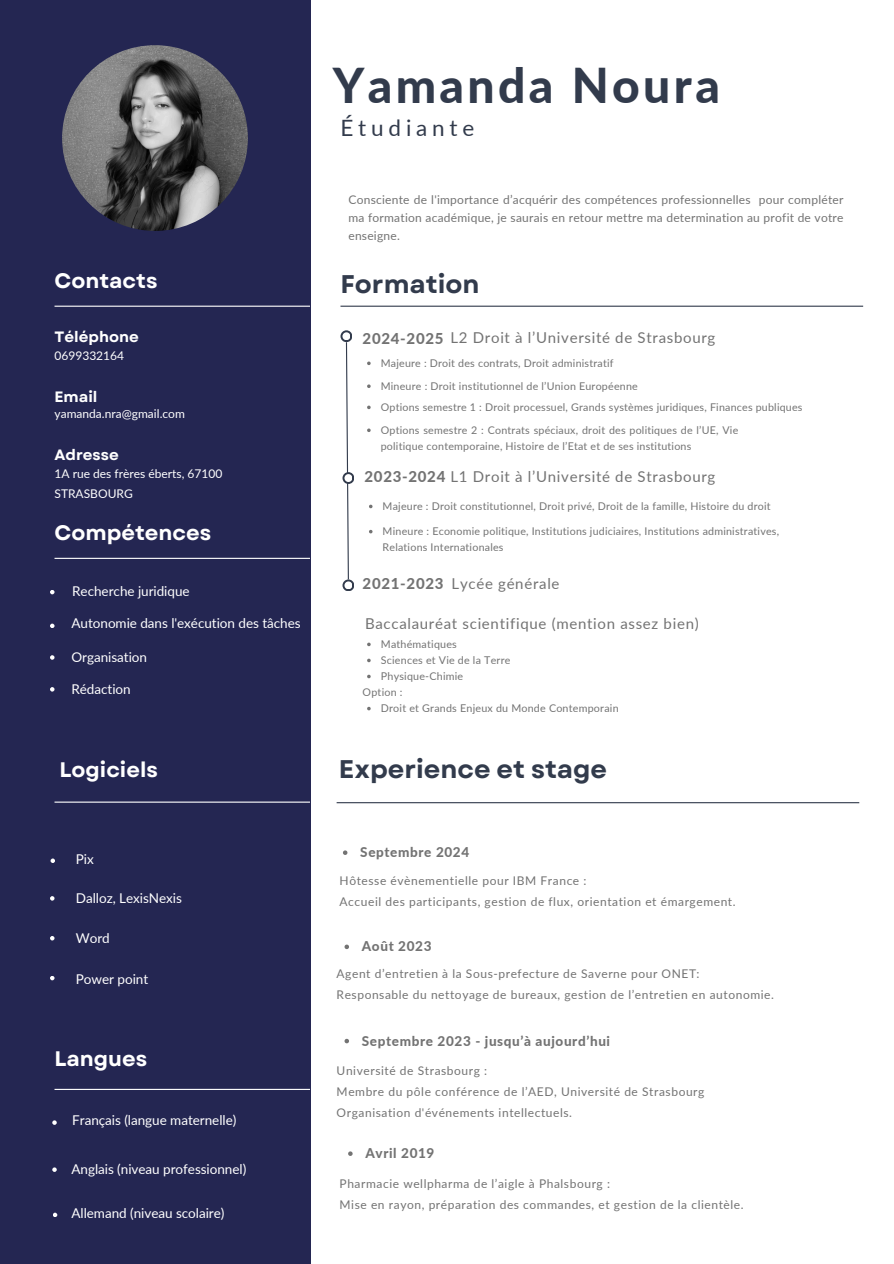
<style>
.page{position:relative;width:894px;height:1264px;background:#fff}
.page>*{position:absolute;margin:0;border:0;box-sizing:border-box;transform-origin:0 0}
.t1{font:800 48px "Lato";letter-spacing:.07em;color:#323b4c}
.t2{font:700 25.5px "Garet";color:#323b4c}
.t3{font:22.5px "Lato";letter-spacing:.215em;color:#323b4c}
.t4{font:700 21px "Garet";color:#fff}
.t5{font:15px "Lato";letter-spacing:.045em;color:#737373}
.t6{font:700 15px "Garet";color:#fff}
.t7{font:800 15px "Lato";letter-spacing:.045em;color:#737373}
.t8{font:13.5px "Lato";letter-spacing:-.005em;color:#fff}
.t9{font:800 13.5px "Lato";letter-spacing:.045em;color:#737373}
.t10{font:12px/18px "Lato";letter-spacing:.045em;color:#737373;text-align:justify}
.t11{font:12px/20px "Lato";color:#fff}
.t12{font:10.65px/15.9px "Lato";letter-spacing:.02em;color:#737373}
.s1{font-weight:800}
</style>
<div class="page">
<div style="left:0;top:0;width:311px;height:1263px;background:#242652"></div>
<hr style="left:54px;top:305px;width:256px;height:2px;background:#fff">
<hr style="left:54px;top:558px;width:256px;height:1px;background:#fff">
<hr style="left:340px;top:305px;width:522px;height:2px;background:#323b4c">
<svg style="left:345px;top:341px;width:4px;height:238px"></svg>
<svg style="left:340px;top:330px;width:12px;height:12px"></svg>
<div style="left:342px;top:332px;width:8px;height:8px;background:#fff;border-radius:50%"></div>
<svg style="left:342px;top:472px;width:12px;height:12px"></svg>
<div style="left:344px;top:474px;width:8px;height:8px;background:#fff;border-radius:50%"></div>
<svg style="left:342px;top:579px;width:12px;height:12px"></svg>
<div style="left:344px;top:581px;width:8px;height:8px;background:#fff;border-radius:50%"></div>
<hr style="left:336px;top:802px;width:523px;height:1px;background:#323b4c">
<img style="left:62px;top:45px;width:186px;height:186px;border-radius:50%">
<hr style="left:54px;top:801px;width:256px;height:1px;background:#fff">
<hr style="left:54px;top:1088px;width:256px;height:1px;background:#fff">
<svg style="left:344px;top:944px;width:5px;height:5px"></svg>
<svg style="left:50px;top:590px;width:4px;height:4px"></svg>
<svg style="left:50px;top:623px;width:4px;height:5px"></svg>
<svg style="left:50px;top:655px;width:4px;height:4px"></svg>
<svg style="left:51px;top:858px;width:4px;height:5px"></svg>
<svg style="left:50px;top:687px;width:4px;height:4px"></svg>
<svg style="left:50px;top:896px;width:4px;height:4px"></svg>
<svg style="left:50px;top:936px;width:4px;height:4px"></svg>
<svg style="left:50px;top:976px;width:4px;height:4px"></svg>
<svg style="left:52px;top:1120px;width:5px;height:4px"></svg>
<svg style="left:52px;top:1167px;width:5px;height:4px"></svg>
<svg style="left:348px;top:1151px;width:4px;height:4px"></svg>
<svg style="left:344px;top:1038px;width:5px;height:5px"></svg>
<svg style="left:343px;top:850px;width:4px;height:5px"></svg>
<svg style="left:53px;top:1212px;width:4px;height:5px"></svg>
<h3 class="t4" style="left:54px;top:265px;width:104px">Contacts</h3>
<p class="t6" style="left:54px;top:325px;width:86px">Téléphone</p>
<h5 class="t11" style="left:54px;top:345px;width:71px">0699332164</h5>
<p class="t6" style="left:54px;top:385px;width:44px">Email</p>
<h5 class="t11" style="left:54px;top:403px;width:132px">yamanda.nra@gmail.com</h5>
<p class="t6" style="left:54px;top:443px;width:66px">Adresse</p>
<h5 class="t11" style="left:54px;top:463px;width:169px">1A rue des frères éberts, 67100<br>STRASBOURG</h5>
<p class="t4" style="left:54px;top:517px;width:158px">Compétences</p>
<p class="t8" style="left:72px;top:583px;width:119px">Recherche juridique</p>
<h2 class="t8" style="left:71px;top:614px;width:231px">Autonomie dans l'exécution des tâches</h2>
<p class="t8" style="left:71px;top:648px;width:77px">Organisation</p>
<h2 class="t8" style="left:71px;top:680px;width:61px">Rédaction</h2>
<p class="t4" style="left:59px;top:755px;width:100px">Logiciels</p>
<p class="t8" style="left:76px;top:851px;width:19px">Pix</p>
<p class="t8" style="left:76px;top:889px;width:108px">Dalloz, LexisNexis</p>
<p class="t8" style="left:76px;top:929px;width:35px">Word</p>
<h6 class="t8" style="left:76px;top:970px;width:74px">Power point</h6>
<p class="t4" style="left:54px;top:1043px;width:94px">Langues</p>
<h5 class="t8" style="left:72px;top:1111px;width:166px">Français (langue maternelle)</h5>
<p class="t8" style="left:71px;top:1160px;width:176px">Anglais (niveau professionnel)</p>
<p class="t8" style="left:71px;top:1204px;width:154px">Allemand (niveau scolaire)</p>
<h3 class="t1" style="left:333px;top:56px;width:388px">Yamanda Noura</h3>
<p class="t3" style="left:340px;top:113px;width:135px">Étudiante</p>
<p class="t10" style="left:348px;top:190px;width:496px">Consciente de l'importance d’acquérir des compétences professionnelles pour compléter ma formation académique, je saurais en retour mettre ma determination au profit de votre enseigne.</p>
<p class="t2" style="left:340px;top:265px;width:140px">Formation</p>
<h1 class="t7" style="left:362px;top:329px;width:82px">2024-2025</h1>
<h4 class="t5" style="left:450px;top:328px;width:266px">L2 Droit à l’Université de Strasbourg</h4>
<p class="t12" style="left:380px;top:355px;width:234px">Majeure : Droit des contrats, Droit administratif</p>
<p class="t12" style="left:380px;top:378px;width:258px">Mineure : Droit institutionnel de l’Union Européenne</p>
<p class="t12" style="left:380px;top:399px;width:423px">Options semestre 1 : Droit processuel, Grands systèmes juridiques, Finances publiques</p>
<p class="t12" style="left:380px;top:422px;width:359px">Options semestre 2 : Contrats spéciaux, droit des politiques de l’UE, Vie politique contemporaine, Histoire de l’Etat et de ses institutions</p>
<p class="t5" style="left:364px;top:467px;width:352px"><span class="s1">2023-2024</span> L1 Droit à l’Université de Strasbourg</p>
<p class="t12" style="left:382px;top:498px;width:389px">Majeure : Droit constitutionnel, Droit privé, Droit de la famille, Histoire du droit</p>
<p class="t12" style="left:382px;top:523px;width:398px">Mineure : Economie politique, Institutions judiciaires, Institutions administratives,<br>Relations Internationales</p>
<p class="t7" style="left:362px;top:574px;width:82px">2021-2023</p>
<p class="t5" style="left:451px;top:574px;width:109px">Lycée générale</p>
<p class="t5" style="left:365px;top:614px;width:335px">Baccalauréat scientifique (mention assez bien)</p>
<p class="t12" style="left:381px;top:636px;width:77px">Mathématiques</p>
<p class="t12" style="left:381px;top:652px;width:131px">Sciences et Vie de la Terre</p>
<h3 class="t12" style="left:381px;top:668px;width:84px">Physique-Chimie</h3>
<p class="t12" style="left:362px;top:684px;width:41px">Option :</p>
<p class="t12" style="left:381px;top:700px;width:239px">Droit et Grands Enjeux du Monde Contemporain</p>
<p class="t2" style="left:339px;top:750px;width:269px">Experience et stage</p>
<h6 class="t9" style="left:360px;top:843px;width:110px">Septembre 2024</h6>
<p class="t10" style="left:339px;top:871px;width:248px">Hôtesse évènementielle pour IBM France :</p>
<p class="t10" style="left:339px;top:892px;width:397px">Accueil des participants, gestion de flux, orientation et émargement.</p>
<p class="t9" style="left:362px;top:938px;width:71px">Août 2023</p>
<p class="t10" style="left:336px;top:964px;width:364px">Agent d’entretien à la Sous-prefecture de Saverne pour ONET:</p>
<h5 class="t10" style="left:336px;top:985px;width:439px">Responsable du nettoyage de bureaux, gestion de l’entretien en autonomie.</h5>
<p class="t9" style="left:362px;top:1032px;width:250px">Septembre 2023 - jusqu’à aujourd’hui</p>
<p class="t10" style="left:336px;top:1060px;width:152px">Université de Strasbourg :</p>
<h5 class="t10" style="left:336px;top:1081px;width:369px">Membre du pôle conférence de l’AED, Université de Strasbourg</h5>
<h6 class="t10" style="left:336px;top:1102px;width:237px">Organisation d'événements intellectuels.</h6>
<h6 class="t9" style="left:365px;top:1144px;width:70px">Avril 2019</h6>
<p class="t10" style="left:339px;top:1173px;width:272px">Pharmacie wellpharma de l’aigle à Phalsbourg :</p>
<p class="t10" style="left:339px;top:1194px;width:405px">Mise en rayon, préparation des commandes, et gestion de la clientèle.</p>
</div>
